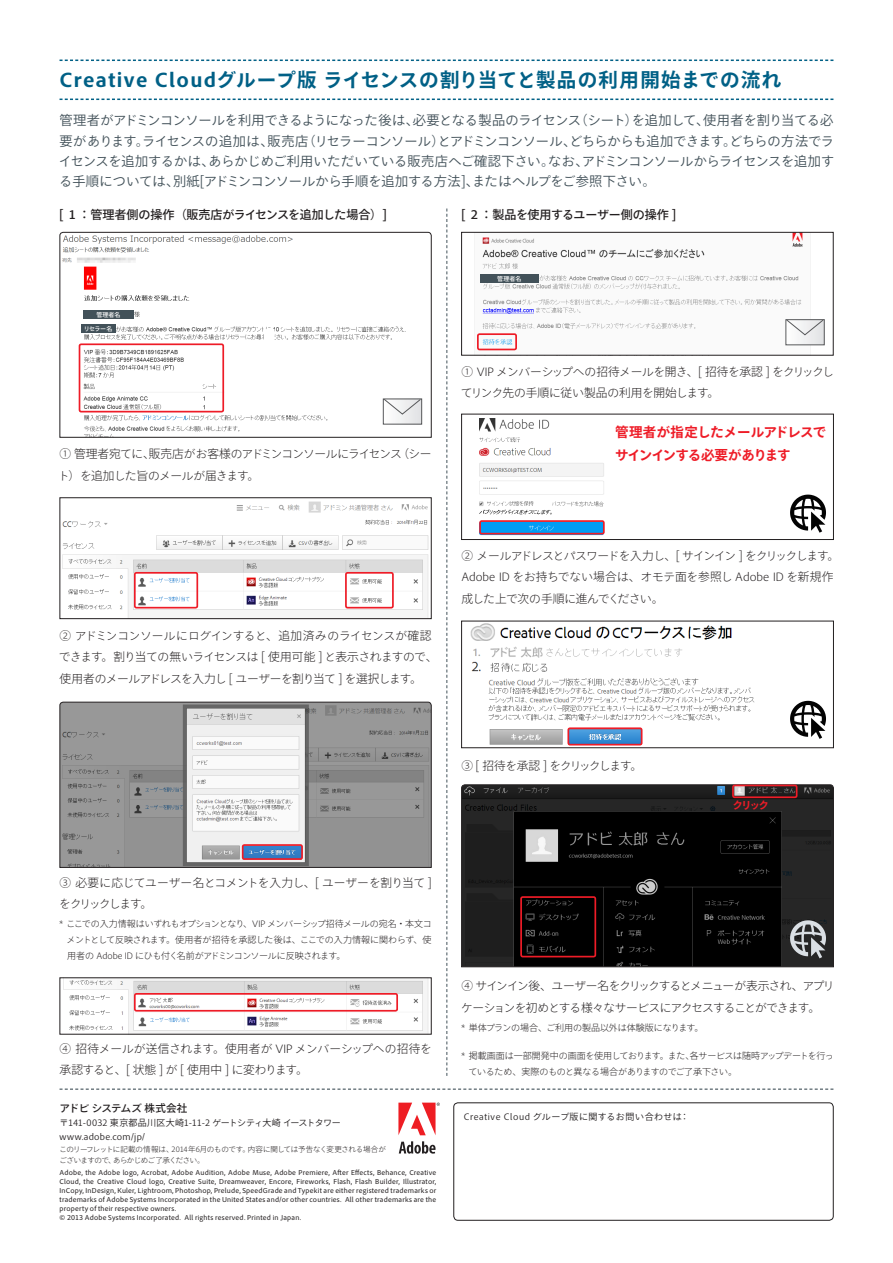
<style>
.page{position:relative;width:893px;height:1263px;background:#fff}
.page>*{position:absolute;margin:0;border:0;box-sizing:border-box;transform-origin:0 0}
.t1{font:700 19.5px "Ryo Clean Plus N";letter-spacing:.07em;color:#006086}
.キャプション{font:700 13.5px/23px "Ryo Clean Plus N";letter-spacing:-.045em;color:#ee1c27}
.t2{font:13.2px "Ryo Clean Plus N";letter-spacing:-.01em;color:#425159}
.t3{font:13.2px "Ryo Clean Plus N";letter-spacing:-.035em;color:#425159}
.t4{font:13.2px "Ryo Clean Plus N";letter-spacing:-.045em;color:#425159}
.t5{font:13.2px "Ryo Clean Plus N";letter-spacing:.01em;color:#425159}
.本文{font:500 12px "Ryo Clean Plus N";color:#231f20}
.本文-2{font:500 12px "Ryo Clean Plus N";letter-spacing:-.02em;color:#231f20}
.本文-3{font:300 11.7px/21.3px "Ryo Clean Plus N";letter-spacing:-.035em;color:#231f20}
.本文-4{font:300 11.7px/21.3px "Ryo Clean Plus N";letter-spacing:-.08em;color:#231f20}
.本文-5{font:300 11.7px/21.3px "Ryo Clean Plus N";color:#231f20}
.本文-6{font:300 11.7px "Ryo Clean Plus N";letter-spacing:-.065em;color:#231f20}
.本文-7{font:300 11.7px "Ryo Clean Plus N";letter-spacing:-.1em;color:#231f20}
.t6{font:500 10.5px "Ryo Clean Plus N";letter-spacing:.005em;color:#231f20}
.キャプション-2{font:700 10.5px "Ryo Clean Plus N";color:#ee1c27}
.t7{font:300 9px/15.8px "Ryo Clean Plus N";letter-spacing:-.02em;color:#231f20;text-align:justify}
.t8{font:9px "Ryo Clean Plus N";letter-spacing:-.005em;color:#231f20}
.t9{font:9px "Ryo Clean Plus N";letter-spacing:.065em;color:#231f20}
.t10{font:300 9px "Ryo Clean Plus N";color:#231f20}
.t11{font:9px "Ryo Clean Plus N";letter-spacing:.03em;color:#231f20}
.t12{font:300 9px "Ryo Clean Plus N";letter-spacing:-.055em;color:#231f20}
.Sleeve_Legal_Copy{font:7.5px/9px "Adobe Clean";letter-spacing:.025em;color:#231f20;text-align:justify}
.t13{font:300 7.5px/10.5px "Ryo Clean Plus N";letter-spacing:-.07em;color:#231f20}
.t14{font:300 7.5px "Ryo Clean Plus N";letter-spacing:-.025em;color:#231f20}
.t15{font:300 7.5px "Ryo Clean Plus N";letter-spacing:-.02em;color:#231f20}
.本文-8{font:500 6px "Ryo Clean Plus N";color:#fff}
</style>
<div class="page">
<svg style="left:399px;top:1141px;width:37px;height:13px"></svg>
<svg style="left:398px;top:1102px;width:42px;height:33px"></svg>
<div style="left:454px;top:1102px;width:379px;height:118px;border:1px solid #231f20;border-radius:4px"></div>
<svg style="left:60px;top:1088px;width:773px;height:2px"></svg>
<svg style="left:446px;top:209px;width:1px;height:867px"></svg>
<svg style="left:59px;top:59px;width:774px;height:42px"></svg>
<svg style="left:59px;top:232px;width:373px;height:206px"></svg>
<img style="left:474px;top:234px;width:351px;height:119px">
<div style="left:461px;top:232px;width:372px;height:123px;border:1px solid #231f20"></div>
<img style="left:62px;top:501px;width:367px;height:116px">
<div style="left:60px;top:497px;width:371px;height:122px;border:1px solid #231f20"></div>
<svg style="left:59px;top:702px;width:373px;height:166px"></svg>
<img style="left:63px;top:979px;width:366px;height:53px">
<div style="left:79px;top:343px;width:145px;height:69px;border:2px solid #ee1c27;border-radius:2px"></div>
<div style="left:477px;top:333px;width:40px;height:17px;border:2px solid #ee1c27;border-radius:2px"></div>
<div style="left:134px;top:572px;width:64px;height:36px;border:2px solid #ee1c27;border-radius:2px"></div>
<div style="left:345px;top:572px;width:49px;height:36px;border:2px solid #ee1c27;border-radius:2px"></div>
<div style="left:134px;top:993px;width:264px;height:18px;border:2px solid #ee1c27;border-radius:2px"></div>
<div style="left:242px;top:844px;width:61px;height:16px;border:2px solid #ee1c27;border-radius:2px"></div>
<div style="left:83px;top:311px;width:51px;height:8px;background:#425159"></div>
<div style="left:480px;top:275px;width:58px;height:8px;background:#425159"></div>
<div style="left:81px;top:325px;width:35px;height:8px;background:#425159"></div>
<img style="left:479px;top:418px;width:125px;height:118px">
<div style="left:461px;top:414px;width:373px;height:126px;border:1px solid #231f20"></div>
<img style="left:470px;top:623px;width:340px;height:123px">
<div style="left:461px;top:621px;width:373px;height:127px;border:1px solid #231f20"></div>
<svg style="left:461px;top:784px;width:373px;height:183px;background:#151515"></svg>
<div style="left:567px;top:727px;width:75px;height:18px;border:2px solid #ee1c27;border-radius:2px"></div>
<div style="left:520px;top:896px;width:76px;height:61px;border:2px solid #ee1c27;border-radius:2px"></div>
<div style="left:479px;top:520px;width:126px;height:14px;border:2px solid #ee1c27;border-radius:2px"></div>
<div style="left:383px;top:399px;width:39px;height:25px;background:linear-gradient(to right,#fff,#e1e2e4)"></div>
<div style="left:383px;top:399px;width:39px;height:25px;border:1px solid #57585a"></div>
<svg style="left:383px;top:398px;width:38px;height:17px"></svg>
<div style="left:786px;top:320px;width:38px;height:25px;background:linear-gradient(to right,#fff,#e2e3e5)"></div>
<div style="left:785px;top:319px;width:40px;height:26px;border:1px solid #57585a"></div>
<svg style="left:786px;top:319px;width:38px;height:17px"></svg>
<svg style="left:612px;top:494px;width:216px;height:46px"></svg>
<svg style="left:790px;top:701px;width:36px;height:38px"></svg>
<svg style="left:790px;top:920px;width:36px;height:38px"></svg>
<div style="left:732px;top:785px;width:65px;height:13px;border:2px solid #ee1c27;border-radius:2px"></div>
<p class="t1" style="left:60px;top:66px;width:723px">Creative Cloudグループ版ライセンスの割り当てと製品の利用開始までの流れ</p>
<p class="t2" style="left:703px;top:111px;width:132px">使用者を割り当てる必</p>
<p class="t2" style="left:60px;top:111px;width:361px">管理者がアドミンコンソールを利用できるようになった後は、</p>
<p class="t2" style="left:575px;top:111px;width:136px">（シートを追加して、</p>
<p class="t2" style="left:413px;top:111px;width:170px">必要となる製品のライセンス</p>
<p class="t2" style="left:625px;top:111px;width:15px">）</p>
<p class="t2" style="left:60px;top:132px;width:216px">要がありますライセンスの追加は、</p>
<p class="t2" style="left:136px;top:132px;width:15px">。</p>
<p class="t2" style="left:569px;top:132px;width:266px">どちらからも追加できますどちらの方法でラ</p>
<p class="t2" style="left:723px;top:132px;width:15px">。</p>
<p class="t2" style="left:268px;top:132px;width:42px">販売店</p>
<p class="t2" style="left:303px;top:132px;width:143px">（リセラーコンソール）</p>
<p class="t4" style="left:438px;top:132px;width:140px">とアドミンコンソール、</p>
<p class="t2" style="left:59px;top:152px;width:157px">イセンスを追加するかは、</p>
<p class="t3" style="left:582px;top:152px;width:254px">アドミンコンソールからライセンスを追加す</p>
<p class="t2" style="left:208px;top:152px;width:347px">あらかじめご利用いただいている販売店へご確認下さい。</p>
<p class="t2" style="left:548px;top:152px;width:42px">なお、</p>
<p class="t2" style="left:173px;top:172px;width:307px">別紙[アドミンコンソールから手順を追加する方法]、</p>
<p class="t2" style="left:472px;top:172px;width:185px">またはヘルプをご参照下さい。</p>
<p class="t5" style="left:59px;top:172px;width:122px">る手順については、</p>
<p class="本文" style="left:60px;top:206px;width:329px">[ １：管理者側の操作（販売店がライセンスを追加した場合([</p>
<p class="本文-8" style="left:97px;top:311px;width:25px">管理者名</p>
<p class="本文-8" style="left:84px;top:325px;width:30px">リセラー名</p>
<p class="本文-3" style="left:58px;top:443px;width:203px">① 管理者宛てに、<br>ト）を追加した旨のメールが届きます。</p>
<p class="本文-6" style="left:149px;top:446px;width:254px">販売店がお客様のアドミンコンソールにライセンス</p>
<p class="本文-3" style="left:397px;top:443px;width:36px">（シー</p>
<p class="本文-3" style="left:59px;top:625px;width:380px">② アドミンコンソールにログインすると、追加済みのライセンスが確認できます。割り当ての無いライセンスは [ 使用可能 ] と表示されますので、使用者のメールアドレスを入力し [ ユーザーを割り当て ] を選択します。</p>
<p class="本文-2" style="left:461px;top:206px;width:216px">[ ２：製品を使用するユーザー側の操作 [</p>
<p class="本文-8" style="left:497px;top:275px;width:25px">管理者名</p>
<p class="本文-3" style="left:461px;top:361px;width:375px">① VIP メンバーシップへの招待メールを開き、[ 招待を承認 ] をクリックしてリンク先の手順に従い製品の利用を開始します。</p>
<p class="キャプション" style="left:615px;top:421px;width:213px">管理者が指定したメールアドレスでサインインする必要があります</p>
<p class="本文-3" style="left:461px;top:545px;width:379px">② メールアドレスとパスワードを入力し、[ サインイン ] をクリックします。<br>Adobe ID をお持ちでない場合は、オモテ面を参照し Adobe ID を新規作成した上で次の手順に進んでください。</p>
<p class="本文-7" style="left:461px;top:757px;width:182px">③ [ 招待を承認 ] をクリックします。</p>
<p class="キャプション-2" style="left:732px;top:797px;width:38px">クリック</p>
<p class="本文-3" style="left:59px;top:872px;width:374px">③ 必要に応じてユーザー名とコメントを入力し、[ ユーザーを割り当て [をクリックします。</p>
<p class="t7" style="left:67px;top:916px;width:367px;text-indent:-7px">* ここでの入力情報はいずれもオプションとなり、VIP メンバーシップ招待メールの宛名・本文コメントとして反映されます。使用者が招待を承認した後は、ここでの入力情報に関わらず、使用者の Adobe ID にひも付く名前がアドミンコンソールに反映されます。</p>
<p class="本文-5" style="left:60px;top:1038px;width:374px">④ 招待メールが送信されます。使用者が VIP メンバーシップへの招待を承認すると、[ 状態 が] [ 使用中 ] に変わります。</p>
<p class="t6" style="left:60px;top:1101px;width:129px">アドビシステムズ株式会社</p>
<p class="t8" style="left:60px;top:1117px;width:283px">〒141-0032 東京都品川区大崎1-11-2 ゲートシティ大崎イーストタワー</p>
<p class="t11" style="left:60px;top:1130px;width:87px">www.adobe.com/jp/</p>
<p class="t14" style="left:248px;top:1144px;width:140px">内容に関しては予告なく変更される場合が</p>
<p class="t15" style="left:172px;top:1144px;width:80px">2014年6月のものです。</p>
<p class="t13" style="left:113px;top:1144px;width:93px;text-indent:-54px">このリーフレットに記載の情報は、<br>あらかじめご了承ください。</p>
<p class="t13" style="left:60px;top:1155px;width:58px">ございますので、</p>
<p class="Sleeve_Legal_Copy" style="left:60px;top:1168px;width:378px">Adobe, the Adobe logo, Acrobat, Adobe Audition, Adobe Muse, Adobe Premiere, After Effects, Behance, Creative Cloud, the Creative Cloud logo, Creative Suite, Dreamweaver, Encore, Fireworks, Flash, Flash Builder, Illustrator, InCopy, InDesign, Kuler, Lightroom, Photoshop, Prelude, SpeedGrade and Typekit are either registered trademarks or trademarks of Adobe Systems Incorporated in the United States and/or other countries. All other trademarks are the property of their respective owners.</p>
<p class="Sleeve_Legal_Copy" style="left:184px;top:1213px;width:118px">All rights reserved. Printed in Japan.</p>
<p class="Sleeve_Legal_Copy" style="left:60px;top:1213px;width:123px">© 2013 Adobe Systems Incorporated.</p>
<p class="本文-4" style="left:461px;top:975px;width:375px">④ サインイン後、ユーザー名をクリックするとメニューが表示され、アプリケーションを初めとする様々なサービスにアクセスすることができます。</p>
<p class="t10" style="left:461px;top:1021px;width:244px">* 単体プランの場合、ご利用の製品以外は体験版になります。</p>
<p class="t12" style="left:690px;top:1049px;width:145px">各サービスは随時アップデートを行っ</p>
<p class="t7" style="left:468px;top:1048px;width:270px;text-indent:-7px">* 掲載画面は一部開発中の画面を使用しております。また、<br>ているため、実際のものと異なる場合がありますのでご了承下さい。</p>
<p class="t9" style="left:464px;top:1110px;width:220px">Creative Cloud グループ版に関するお問い合わせは</p>
<p class="t11" style="left:680px;top:1110px;width:10px">：</p>
</div>
